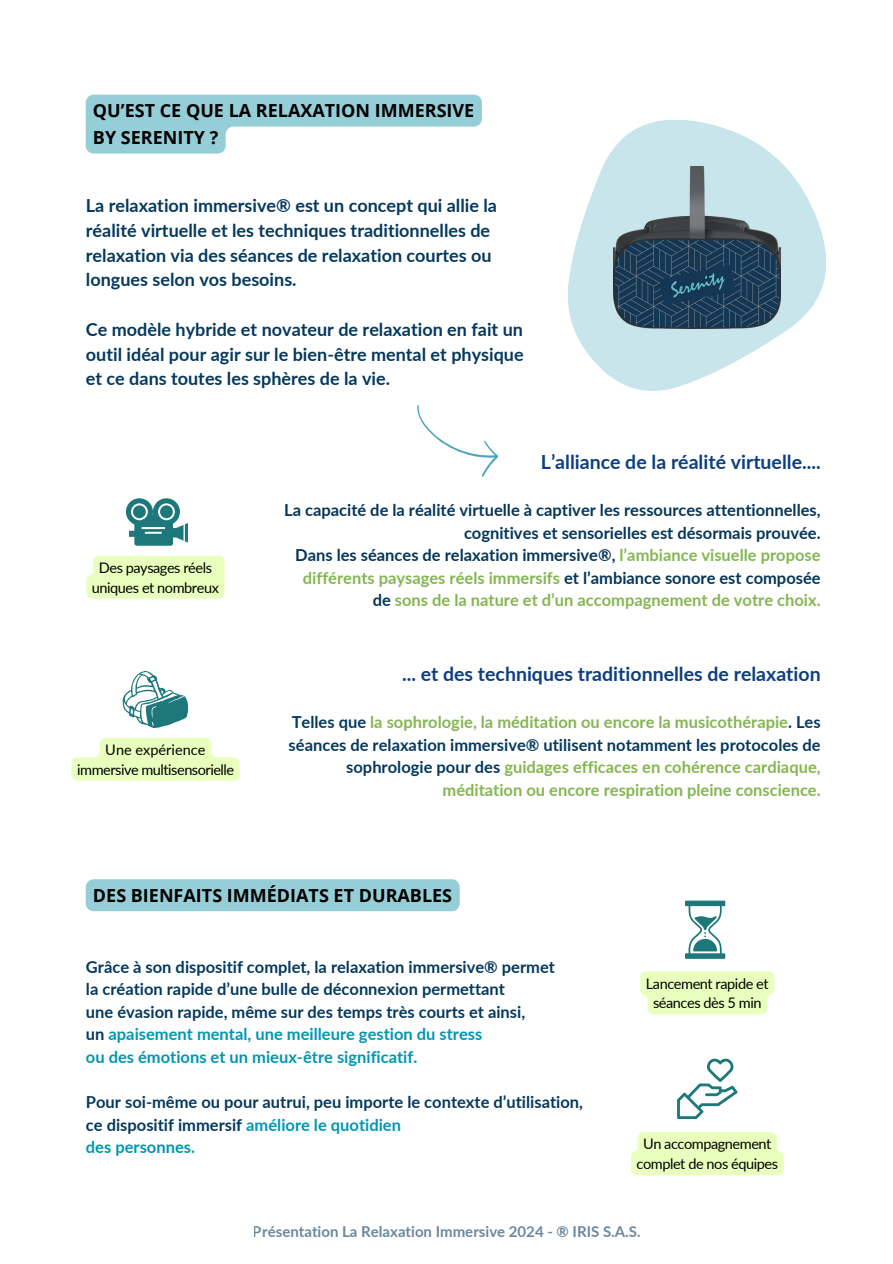
<style>
.page{position:relative;width:893px;height:1264px;background:#fff}
.page>*{position:absolute;margin:0;border:0;box-sizing:border-box;transform-origin:0 0}
.t1{font:700 19.5px "Lato";color:#0d3e80}
.t2{font:700 18px/24.8px "Lato";color:#05395e}
.t3{font:700 18px/27px "Open Sans";color:#000}
.t4{font:700 16.5px/22.5px "Lato";color:#85b652;text-align:right}
.t5{font:700 16.5px/22.5px "Lato";color:#05395e}
.t6{font:700 16.5px/22.5px "Lato";color:#053659;text-align:right}
.t7{font:700 16.5px "Lato";color:#0097b2}
.t8{font:700 15px "Lato";color:#05395e}
.t9{font:14.55px/19.6px "Lato";letter-spacing:-.03em;color:#000;text-align:center}
.t10{font:14.55px "Lato";color:#000}
.s1{color:#053659}
.s2{color:#05395e}
.s3{color:#0097b2}
</style>
<div class="page">
<svg style="left:568px;top:120px;width:258px;height:271px;fill:#c7e5eb"></svg>
<img style="left:613px;top:167px;width:167px;height:162px">
<svg style="left:417px;top:405px;width:82px;height:72px"></svg>
<svg style="left:677px;top:1058px;width:60px;height:60px"></svg>
<svg style="left:123px;top:671px;width:65px;height:57px"></svg>
<svg style="left:685px;top:900px;width:40px;height:58px"></svg>
<svg style="left:126px;top:498px;width:62px;height:47px"></svg>
<div style="left:160px;top:505px;width:13px;height:13px;background:#1c787a;border-radius:50%"></div>
<svg style="left:71px;top:737px;width:168px;height:43px"></svg>
<svg style="left:86px;top:95px;width:396px;height:59px"></svg>
<div style="left:86px;top:879px;width:373px;height:32px;background:#96ced8"></div>
<div style="left:86px;top:555px;width:138px;height:43px;background:#e9ffbd"></div>
<div style="left:631px;top:1132px;width:152px;height:43px;background:#e9ffbd"></div>
<svg style="left:640px;top:971px;width:134px;height:43px;background:#eaffc1"></svg>
<p class="t3" style="left:93px;top:97px;width:383px">QU’EST CE QUE LA RELAXATION IMMERSIVE<br>BY SERENITY ?</p>
<p class="t2" style="left:86px;top:193px;width:412px">La relaxation immersive® est un concept qui allie la réalité virtuelle et les techniques traditionnelles de relaxation via des séances de relaxation courtes ou longues selon vos besoins.</p>
<p class="t2" style="left:86px;top:316px;width:439px;text-align:justify">Ce modèle hybride et novateur de relaxation en fait un outil idéal pour agir sur le bien-être mental et physique et ce dans toutes les sphères de la vie.</p>
<p class="t9" style="left:99px;top:557px;width:115px">Des paysages réels</p>
<p class="t9" style="left:92px;top:577px;width:128px">uniques et nombreux</p>
<p class="t10" style="left:105px;top:740px;width:102px">Une expérience</p>
<p class="t9" style="left:77px;top:759px;width:158px">immersive multisensorielle</p>
<p class="t1" style="left:541px;top:450px;width:281px">L’alliance de la réalité virtuelle....</p>
<p class="t6" style="left:284px;top:499px;width:538px">La capacité de la réalité virtuelle à captiver les ressources attentionnelles, cognitives et sensorielles est désormais prouvée.</p>
<p class="t4" style="left:295px;top:544px;width:527px"><span class="s1">Dans les séances de relaxation immersive®,</span> l’ambiance visuelle propose différents paysages réels immersifs <span class="s1">et l’ambiance sonore est composée de</span> sons de la nature et d’un accompagnement de votre choix.</p>
<p class="t1" style="left:402px;top:661px;width:420px">... et des techniques traditionnelles de relaxation</p>
<p class="t4" style="left:288px;top:710px;width:533px"><span class="s2">Telles que</span> la sophrologie, la méditation ou encore la musicothérapie<span class="s2">. Les séances de relaxation immersive® utilisent notamment les protocoles de sophrologie pour des</span> guidages efficaces en cohérence cardiaque, méditation ou encore respiration pleine conscience.</p>
<p class="t3" style="left:93px;top:881px;width:361px">DES BIENFAITS IMMÉDIATS ET DURABLES</p>
<p class="t5" style="left:86px;top:955px;width:470px">Grâce à son dispositif complet, la relaxation immersive® permet</p>
<p class="t5" style="left:86px;top:977px;width:420px">la création rapide d’une bulle de déconnexion permettant</p>
<p class="t5" style="left:86px;top:1000px;width:441px">une évasion rapide, même sur des temps très courts et ainsi,</p>
<p class="t7" style="left:86px;top:1024px;width:398px"><span class="s2">un</span> apaisement mental, une meilleure gestion du stress</p>
<p class="t7" style="left:86px;top:1046px;width:333px">ou des émotions et un mieux-être significatif.</p>
<p class="t5" style="left:86px;top:1090px;width:498px">Pour soi-même ou pour autrui, peu importe le contexte d’utilisation, ce dispositif immersif <span class="s3">améliore le quotidien</span></p>
<p class="t7" style="left:86px;top:1136px;width:111px">des personnes.</p>
<p class="t9" style="left:646px;top:973px;width:124px">Lancement rapide et séances dès 5 min</p>
<p class="t9" style="left:636px;top:1133px;width:143px">Un accompagnement complet de nos équipes</p>
<p class="t8" style="left:253px;top:1222px;width:389px">Présentation La Relaxation Immersive 2024 - ® IRIS S.A.S.</p>
</div>
